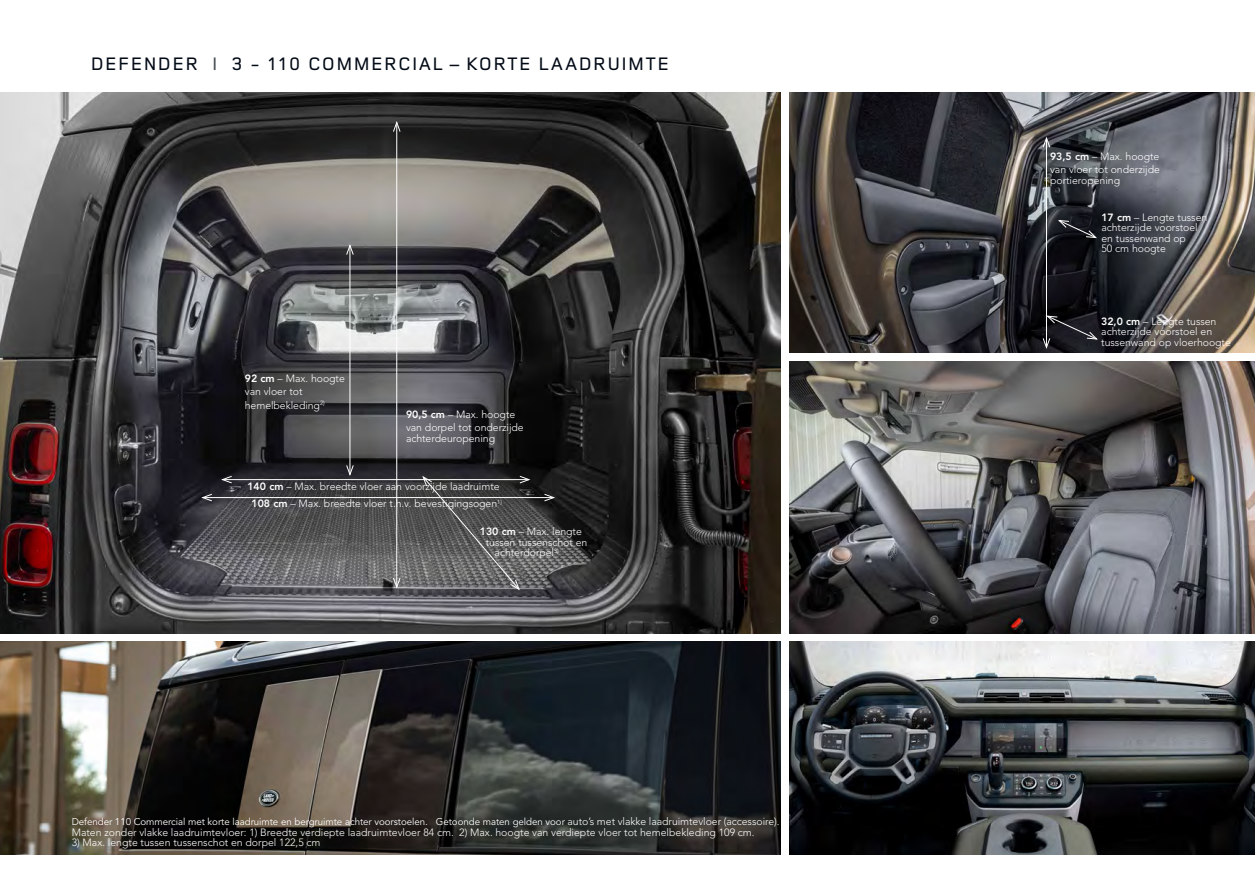
<style>
.page{position:relative;width:1255px;height:893px;background:#fff}
.page>*{position:absolute;margin:0;border:0;box-sizing:border-box;transform-origin:0 0}
.t1{font:500 18.75px "Land Rover Wide";color:#020a16}
.t2{font:300 10.5px/10.5px "Avenir LT Std";letter-spacing:-.005em;color:#fff}
.t3{font:9.75px "Avenir LT Std";letter-spacing:-.005em;color:#fff}
.s1{color:#464e53}
.s2{font-weight:800}
.s3{font-weight:300;font-size:10.5px}
</style>
<div class="page">
<img style="left:0;top:92px;width:780px;height:541px">
<img style="left:789px;top:361px;width:465px;height:272px">
<img style="left:789px;top:92px;width:465px;height:261px">
<img style="left:0;top:642px;width:780px;height:213px">
<img style="left:789px;top:642px;width:465px;height:212px">
<hr style="left:203px;top:497px;width:350px;height:1px;background:#fff">
<svg style="left:200px;top:493px;width:13px;height:9px"></svg>
<svg style="left:543px;top:493px;width:13px;height:9px"></svg>
<hr style="left:222px;top:479px;width:307px;height:1px;background:#fff">
<svg style="left:220px;top:475px;width:13px;height:9px"></svg>
<svg style="left:422px;top:475px;width:109px;height:116px;background:#5a5a5a"></svg>
<hr style="left:349px;top:245px;width:1px;height:229px;background:#fff">
<svg style="left:345px;top:243px;width:9px;height:13px"></svg>
<svg style="left:345px;top:464px;width:9px;height:13px"></svg>
<hr style="left:1046px;top:138px;width:1px;height:209px;background:#fff">
<svg style="left:1042px;top:136px;width:8px;height:12px"></svg>
<svg style="left:1042px;top:315px;width:56px;height:35px;background:#28272d"></svg>
<svg style="left:1057px;top:220px;width:40px;height:19px"></svg>
<hr style="left:396px;top:122px;width:1px;height:465px;background:#fff">
<svg style="left:392px;top:120px;width:9px;height:13px"></svg>
<svg style="left:392px;top:577px;width:9px;height:12px"></svg>
<h1 class="t1" style="left:90px;top:50px;width:581px">DEFENDER <span class="s1">I</span> 3 - 110 COMMERCIAL – KORTE LAADRUIMTE</h1>
<p class="t2" style="left:245px;top:371px;width:101px;line-height:13.6px"><span class="s2">92 cm</span> – Max. hoogte van vloer tot hemelbekleding<sup>2)</sup></p>
<p class="t2" style="left:406px;top:407px;width:119px;line-height:13.6px"><span class="s2">90,5 cm</span> – Max. hoogte van dorpel tot onderzijde</p>
<p class="t2" style="left:406px;top:433px;width:91px">achterdeuropening</p>
<p class="t2" style="left:247px;top:478px;width:256px;line-height:17.2px;text-align:center"><span class="s2">140 cm</span> – Max. breedte vloer aan voorzijde laadruimte<br><span class="s2">108 cm</span> – Max. breedte vloer t.h.v. bevestigingsogen<sup>1)</sup></p>
<p class="t2" style="left:480px;top:526px;width:104px"><span class="s2">130 cm</span> – Max. lengte</p>
<p class="t2" style="left:486px;top:537px;width:103px">tussen tussenschot en</p>
<p class="t2" style="left:494px;top:547px;width:66px">achterdorpel<sup>3)</sup></p>
<p class="t3" style="left:72px;top:816px;width:709px">Defender 110 Commercial met korte laadruimte en bergruimte achter voorstoelen. Getoonde maten gelden voor <span class="s3">auto’s met vlakke laadruimtevloer (accessoire).</span></p>
<p class="t2" style="left:72px;top:827px;width:684px">Maten zonder vlakke laadruimtevloer: 1) Breedte verdiepte laadruimtevloer 84 cm. 2) Max. hoogte van verdiepte vloer tot hemelbekleding 109 cm.</p>
<p class="t2" style="left:72px;top:837px;width:250px">3) Max. lengte tussen tussenschot en dorpel 122,5 cm</p>
<p class="t2" style="left:1050px;top:149px;width:111px;line-height:13.6px"><span class="s2">93,5 cm</span> – Max. hoogte van vloer tot onderzijde</p>
<p class="t2" style="left:1050px;top:175px;width:71px">portieropening</p>
<p class="t2" style="left:1101px;top:212px;width:107px"><span class="s2">17 cm</span> – Lengte tussen achterzijde voorstoel en tussenwand op<br>50 cm hoogte</p>
<p class="t2" style="left:1101px;top:316px;width:131px"><span class="s2">32,0 cm</span> – Lengte tussen achterzijde voorstoel en tussenwand op vloerhoogte</p>
</div>
